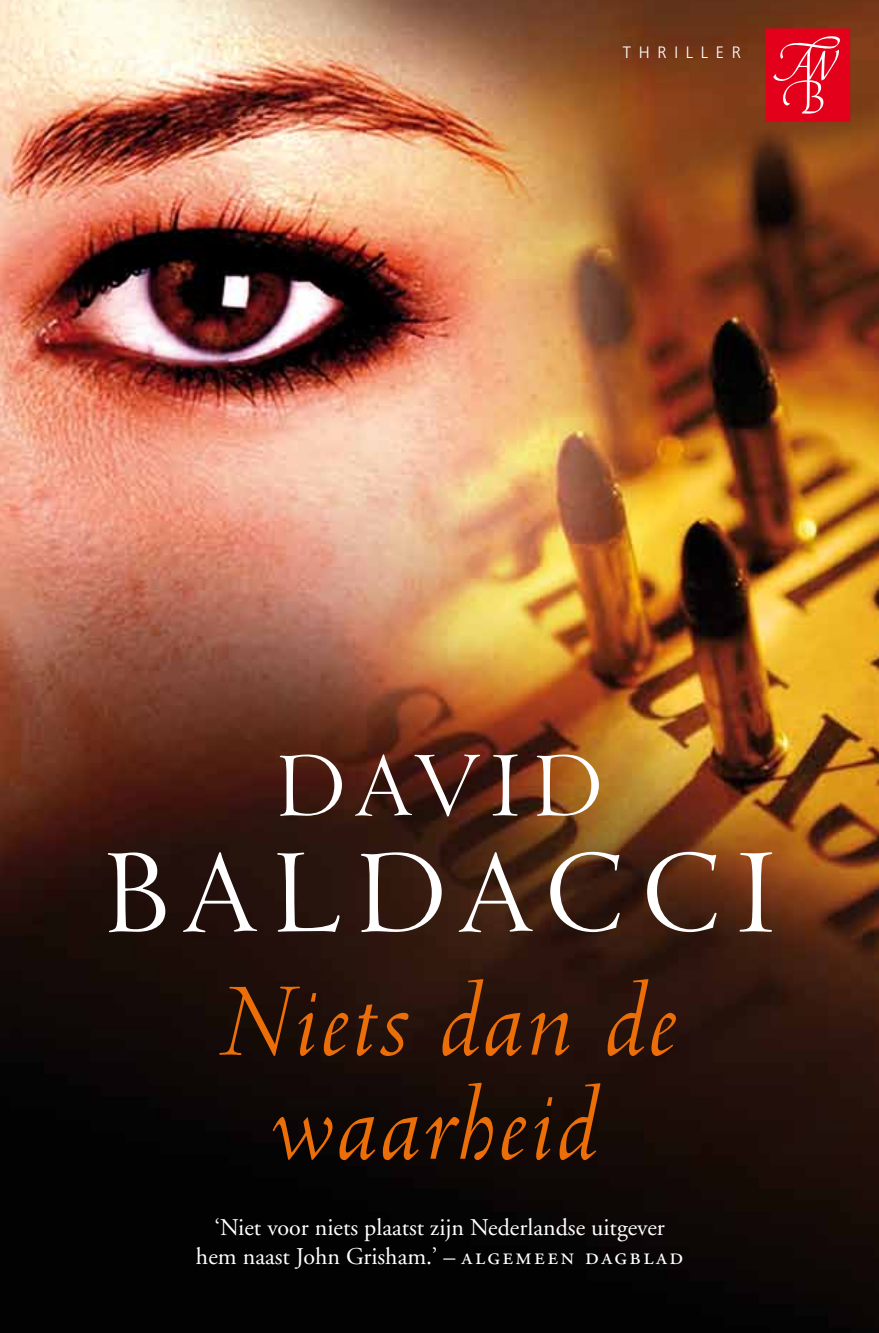
<style>
.page{position:relative;width:879px;height:1333px;background:#fff}
.page>*{position:absolute;margin:0;border:0;box-sizing:border-box;transform-origin:0 0}
.t1{font:130px "Venetian 301 BT";letter-spacing:.1em;color:#fff}
.t2{font:italic 116px/104px "Venetian 301 BT";color:#eb6e08;text-align:center}
.t3{font:100px "Venetian 301 BT";letter-spacing:.09em;color:#fff}
.t4{font:24px/28.8px "Adobe Garamond";color:#fff;text-align:center}
.t5{font:300 16.4px "Frutiger";letter-spacing:.465em;color:#fff}
.s1{font-family:"Adobe Garamond Exp"}
</style>
<div class="page">
<img style="left:1px;top:0;width:878px;height:1332px">
<div style="left:766px;top:28px;width:84px;height:93px;background:#e2001a"></div>
<svg style="left:773px;top:36px;width:67px;height:78px"></svg>
<svg style="left:0;top:0;width:1px;height:1333px"></svg>
<p class="t5" style="left:623px;top:43px;width:120px">THRILLER</p>
<h3 class="t3" style="left:275px;top:728px;width:331px">DAVID</h3>
<h1 class="t1" style="left:102px;top:818px;width:677px">BALDACCI</h1>
<h2 class="t2" style="left:223px;top:972px;width:459px">Niets dan de waarheid</h2>
<p class="t4" style="left:196px;top:1213px;width:489px">‘Niet voor niets plaatst zijn Nederlandse uitgever hem naast John Grisham.’ – <span class="s1">algemeen dagblad</span></p>
</div>
